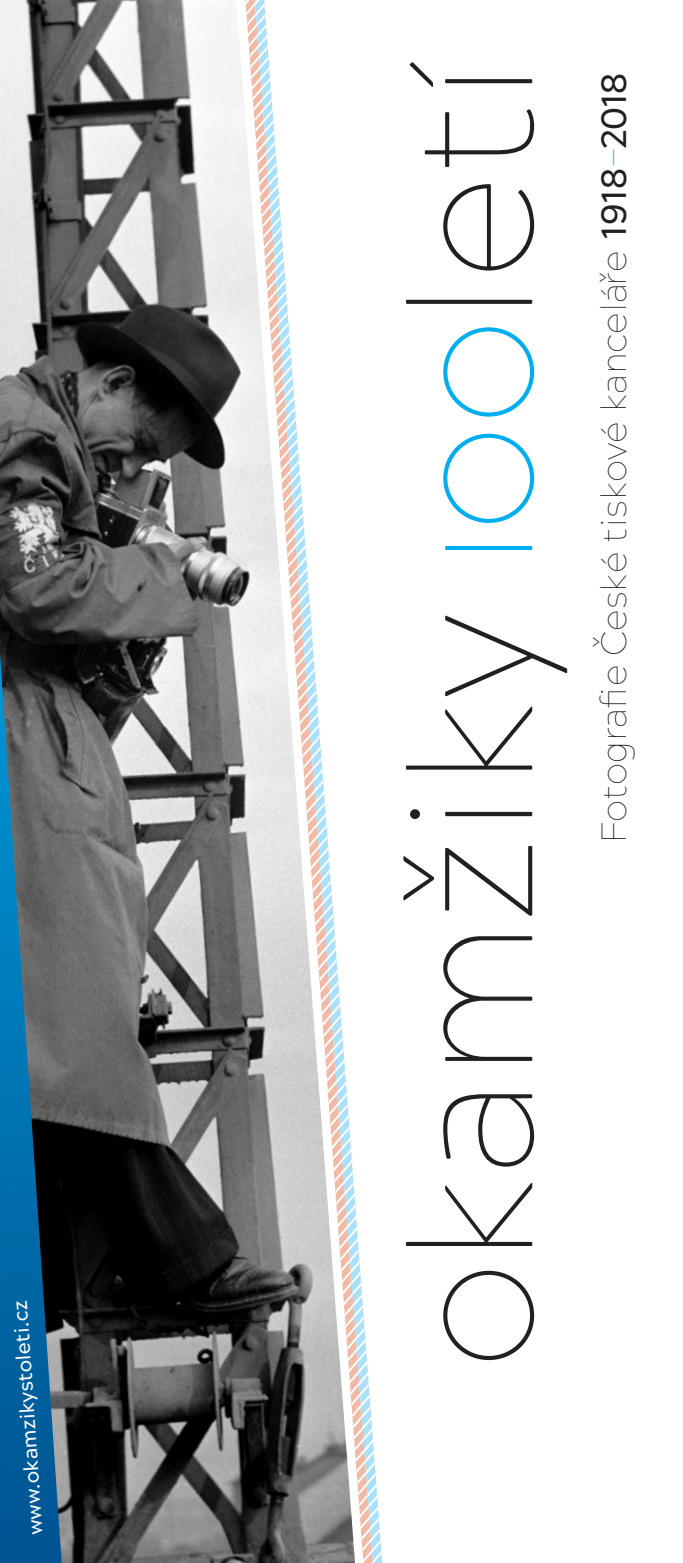
<style>
.page{position:relative;width:683px;height:1563px;background:#fff}
.page>*{position:absolute;margin:0;border:0;box-sizing:border-box;transform-origin:0 0}
.t1{font:100 171px "Acherus Grotesque";letter-spacing:-.005em;color:#231f20}
.t2{font:100 34.88px "Acherus Grotesque";color:#231f20}
.t3{font:500 20.25px "Acherus Grotesque";color:#fff}
.s1{color:#00aeef}
.s2{font-weight:500}
</style>
<div class="page">
<img style="left:0;top:0;width:245px;height:1563px">
<svg style="left:0;top:653px;width:62px;height:910px;background:#285d7c"></svg>
<svg style="left:245px;top:0;width:137px;height:1563px"></svg>
<p class="t3" style="left:19px;top:1535px;width:235px;rotate:-94deg">www.okamzikystoleti.cz</p>
<h1 class="t1" style="left:331px;top:1369px;width:1313px;rotate:-90deg">okamžiky <span class="s1">ıoo</span>letí</h1>
<p class="t2" style="left:585px;top:843px;width:771px;rotate:-90deg">Fotografie České tiskové kanceláře <span class="s2">1918</span><span class="s1">–</span><span class="s2">2018</span></p>
</div>
